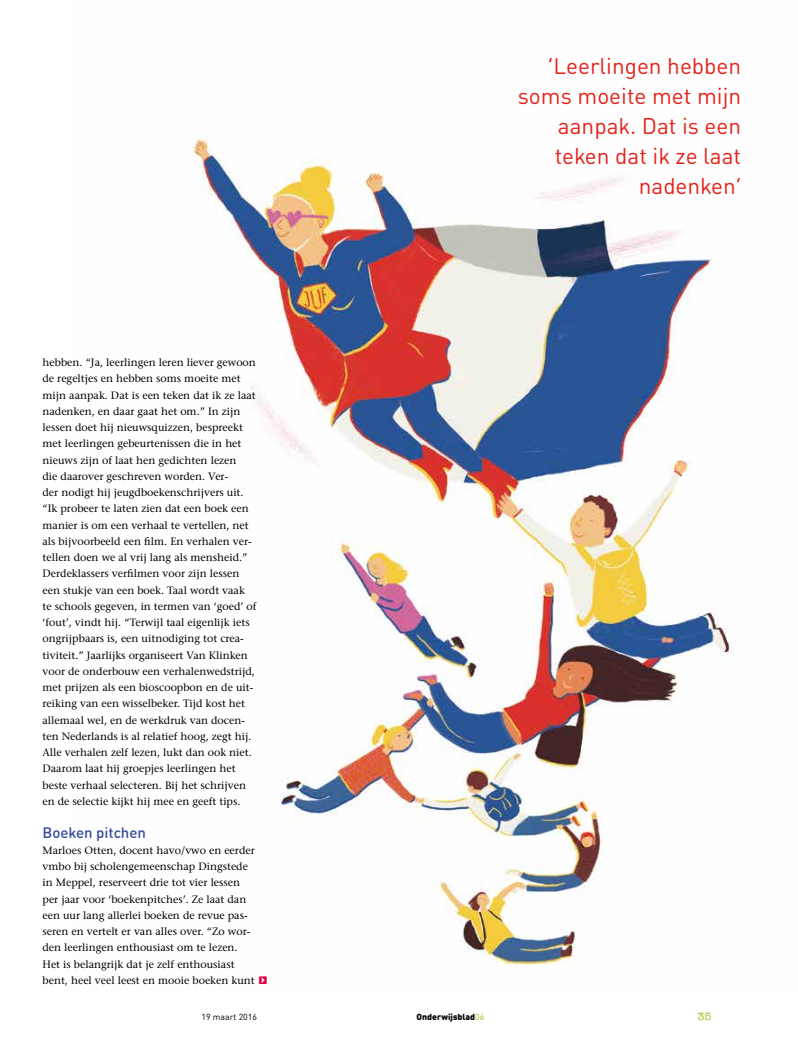
<style>
.page{position:relative;width:798px;height:1053px;background:#fff}
.page>*{position:absolute;margin:0;border:0;box-sizing:border-box;transform-origin:0 0}
.t1{font:22.5px/30px "DIN Round OT";color:#e5231b;text-align:right}
.t2{font:500 15px "DIN Round OT";color:#364b9b}
.t3{font:10.62px/16.2px "Stone Serif LT";color:#000}
.t4{font:500 10.62px "American Typewriter Std";color:#95c11f}
.t5{font:900 8.75px "DIN Round OT";color:#000}
.t6{font:8.75px "DIN Round OT";color:#000}
.s1{font-family:"Aobtekens Plain";color:#e50046}
.s2{font-weight:400;color:#95c11f}
</style>
<div class="page">
<img style="left:192px;top:129px;width:542px;height:837px">
<p class="t3" style="left:43px;top:354px;width:215px">hebben. “Ja, leerlingen leren liever gewoon de regeltjes en hebben soms moeite met mijn aanpak. Dat is een teken dat ik ze laat nadenken, en daar gaat het om.” In zijn lessen doet hij nieuwsquizzen, bespreekt met leerlingen gebeurtenissen die in het nieuws zijn of laat hen gedichten lezen<br>die daarover geschreven worden. Ver-<br>der nodigt hij jeugdboekenschrijvers uit. “Ik probeer te laten zien dat een boek een manier is om een verhaal te vertellen, net als bijvoorbeeld een film. En verhalen ver&shy;tellen doen we al vrij lang als mensheid.” Derdeklassers verfilmen voor zijn lessen een stukje van een boek. Taal wordt vaak te schools gegeven, in termen van ‘goed’ of ‘fout’, vindt hij. “Terwijl taal eigenlijk iets ongrijpbaars is, een uitnodiging tot crea&shy;tiviteit.” Jaarlijks organiseert Van Klinken voor de onderbouw een verhalenwedstrijd, met prijzen als een bioscoopbon en de uit&shy;reiking van een wisselbeker. Tijd kost het allemaal wel, en de werkdruk van docen&shy;ten Nederlands is al relatief hoog, zegt hij.<br>Alle verhalen zelf lezen, lukt dan ook niet.<br>Daarom laat hij groepjes leerlingen het beste verhaal selecteren. Bij het schrijven en de selectie kijkt hij mee en geeft tips.</p>
<h2 class="t2" style="left:43px;top:822px;width:105px">Boeken pitchen</h2>
<p class="t3" style="left:43px;top:841px;width:227px">Marloes Otten, docent havo/vwo en eerder vmbo bij scholengemeenschap Dingstede<br>in Meppel, reserveert drie tot vier lessen<br>per jaar voor ‘boekenpitches’. Ze laat dan<br>een uur lang allerlei boeken de revue pas&shy;seren en vertelt er van alles over. “Zo wor&shy;den leerlingen enthousiast om te lezen.<br>Het is belangrijk dat je zelf enthousiast<br>bent, heel veel leest en mooie boeken kunt <span class="s1">n</span></p>
<h1 class="t1" style="left:517px;top:50px;width:225px">‘Leerlingen hebben soms moeite met mijn aanpak. Dat is een teken dat ik ze laat nadenken’</h1>
<p class="t6" style="left:201px;top:1011px;width:57px">19 maart 2016</p>
<p class="t5" style="left:416px;top:1011px;width:69px">Onderwijsblad<span class="s2">06</span></p>
<p class="t4" style="left:697px;top:1010px;width:16px">35</p>
</div>
